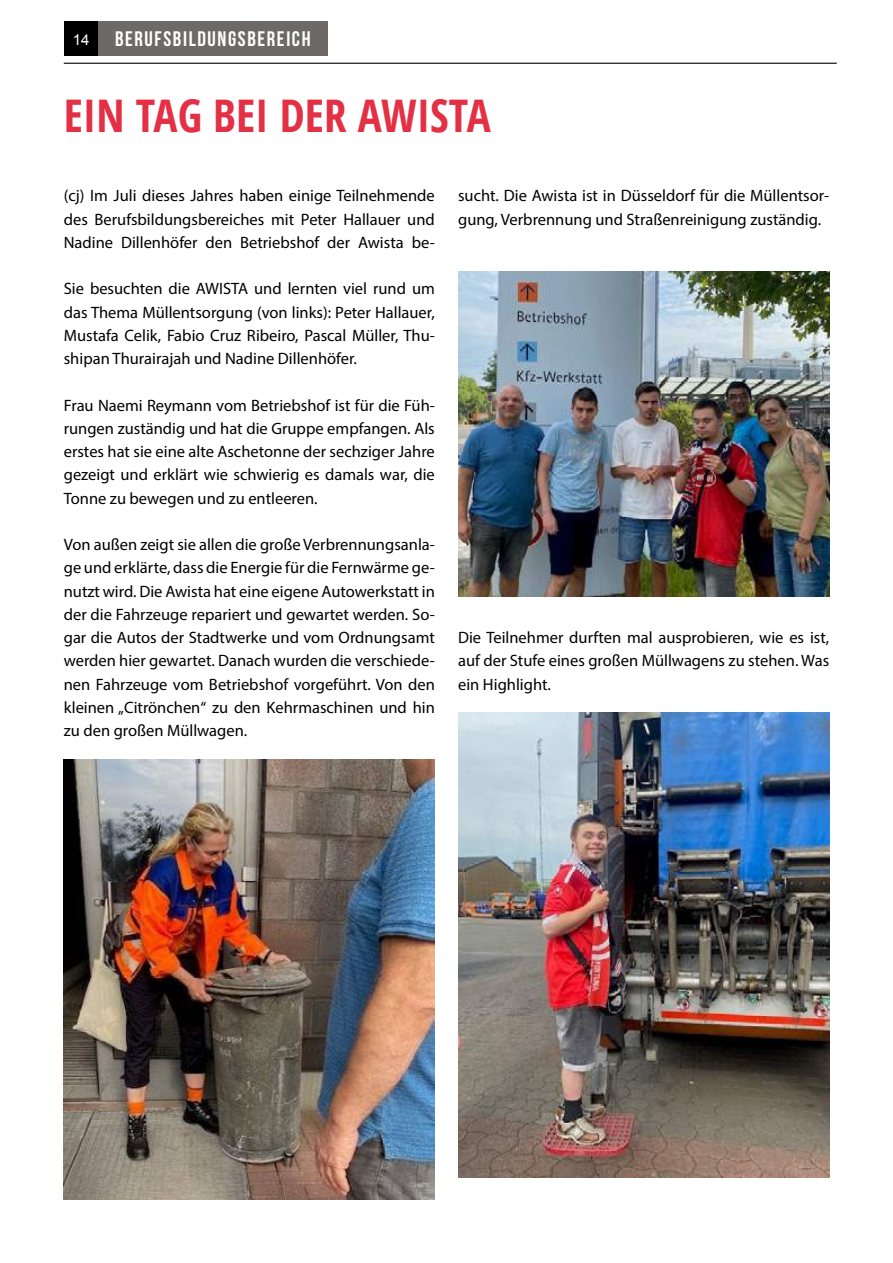
<style>
.page{position:relative;width:893px;height:1263px;background:#fff}
.page>*{position:absolute;margin:0;border:0;box-sizing:border-box;transform-origin:0 0}
.t1{font:700 45px "Open Sans Condensed";color:#e33044}
.t2{font:21px "Bebas Neue";letter-spacing:.075em;color:#fff}
.t3{font:16.5px/23.2px "Myriad Pro";color:#000;text-align:justify}
.s1{font-family:"Arial";font-size:15px}
</style>
<div class="page">
<div style="left:64px;top:21px;width:34px;height:35px;background:#000"></div>
<div style="left:98px;top:21px;width:230px;height:35px;background:#6c6967"></div>
<hr style="left:64px;top:63px;width:773px;height:1px;background:#000">
<img style="left:458px;top:271px;width:371px;height:326px">
<img style="left:64px;top:759px;width:371px;height:440px">
<img style="left:458px;top:713px;width:371px;height:465px">
<p class="t2" style="left:73px;top:27px;width:239px"><span class="s1">14</span> BERUFSBILDUNGSBEREICH</p>
<h1 class="t1" style="left:64px;top:97px;width:428px">EIN TAG BEI DER AWISTA</h1>
<p class="t3" style="left:64px;top:185px;width:373px">(cj) Im Juli dieses Jahres haben einige Teilnehmende des Berufsbildungsbereiches mit Peter Hallauer und Nadine Dillenhöfer den Betriebshof der Awista be-</p>
<p class="t3" style="left:64px;top:278px;width:373px">Sie besuchten die AWISTA und lernten viel rund um das Thema Müllentsorgung (von links): Peter Hallauer, Mustafa Celik, Fabio Cruz Ribeiro, Pascal Müller, Thu&shy;shipan Thurairajah und Nadine Dillenhöfer.</p>
<p class="t3" style="left:64px;top:394px;width:373px">Frau Naemi Reymann vom Betriebshof ist für die Füh&shy;rungen zuständig und hat die Gruppe empfangen. Als erstes hat sie eine alte Aschetonne der sechziger Jahre gezeigt und erklärt wie schwierig es damals war, die Tonne zu bewegen und zu entleeren.</p>
<p class="t3" style="left:64px;top:533px;width:373px">Von außen zeigt sie allen die große Verbrennungsanla&shy;ge und erklärte, dass die Energie für die Fernwärme ge&shy;nutzt wird. Die Awista hat eine eigene Autowerkstatt in der die Fahrzeuge repariert und gewartet werden. So&shy;gar die Autos der Stadtwerke und vom Ordnungsamt werden hier gewartet. Danach wurden die verschiede&shy;nen Fahrzeuge vom Betriebshof vorgeführt. Von den kleinen „Citrönchen“ zu den Kehrmaschinen und hin zu den großen Müllwagen.</p>
<p class="t3" style="left:458px;top:185px;width:373px">sucht. Die Awista ist in Düsseldorf für die Müllentsor&shy;gung, Verbrennung und Straßenreinigung zuständig.</p>
<p class="t3" style="left:458px;top:626px;width:373px">Die Teilnehmer durften mal ausprobieren, wie es ist, auf der Stufe eines großen Müllwagens zu stehen. Was ein Highlight.</p>
</div>
